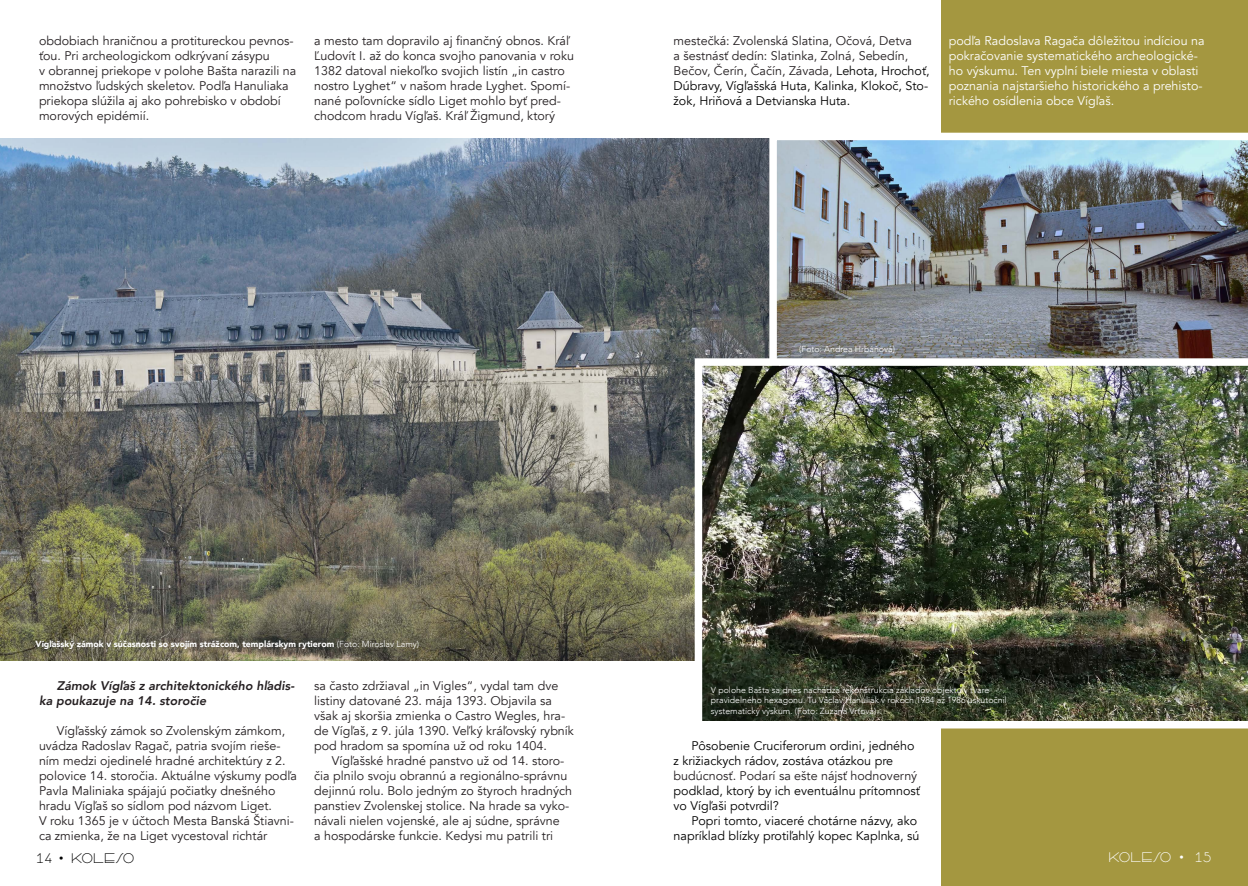
<style>
.page{position:relative;width:1248px;height:886px;background:#fff}
.page>*{position:absolute;margin:0;border:0;box-sizing:border-box;transform-origin:0 0}
.t1{font:300 15px "Arbotek";color:#000}
.t2{font:300 15px "Arbotek";color:#fff}
.t3{font:12.5px/15px "Avenir";color:#241f21}
.t4{font:12.5px/15px "Avenir";color:#000}
.t5{font:12.5px/15px "Avenir";color:#fff}
.t6{font:italic 800 12.5px/15px "Avenir";color:#241f21}
.t7{font:300 8.75px/10.5px "Avenir";color:#fff}
.t8{font:900 8.75px "Avenir";color:#fff}
.s1{color:#000}
.s2{font-weight:300}
</style>
<div class="page">
<img style="left:0;top:138px;width:769px;height:523px">
<div style="left:941px;top:0;width:306px;height:886px;background:#a49740"></div>
<img style="left:769px;top:133px;width:478px;height:225px">
<img style="left:694px;top:358px;width:553px;height:370px">
<p class="t3" style="left:39px;top:33px;width:259px">obdobiach hraničnou a protitureckou pevnos&shy;ťou. Pri archeologickom odkrývaní zásypu<br>v obrannej priekope v polohe Bašta narazili na množstvo ľudských skeletov. Podľa Hanuliaka priekopa slúžila aj ako pohrebisko v období morových epidémií.</p>
<p class="t3" style="left:314px;top:33px;width:261px">a mesto tam dopravilo aj finančný obnos. Kráľ Ľudovít I. až do konca svojho panovania v roku 1382 datoval niekoľko svojich listín „in castro nostro Lyghet“ v našom hrade Lyghet. Spomí&shy;nané poľovnícke sídlo Liget mohlo byť pred&shy;chodcom hradu Vígľaš. Kráľ Žigmund, ktorý</p>
<p class="t3" style="left:673px;top:33px;width:257px">mestečká: Zvolenská Slatina, Očová, Detva<br>a šestnásť dedín: Slatinka, Zolná, Sebedín, Bečov, Čerín, Čačín, Závada, <span class="s1">Lehota, Hrochoť, Dúbravy, Vígľašská Huta, Kalinka, Klokoč, Sto&shy;žok, Hriňová a Detvianska Huta.</span></p>
<p class="t5" style="left:948px;top:33px;width:257px">podľa Radoslava Ragača dôležitou indíciou na pokračovanie systematického archeologické&shy;ho výskumu. Ten vyplní biele miesta v oblasti poznania najstaršieho historického a prehisto&shy;rického osídlenia obce Vígľaš.</p>
<p class="t7" style="left:799px;top:344px;width:97px">(Foto: Andrea Hrbáňová)</p>
<p class="t8" style="left:35px;top:636px;width:385px">Vígľašský zámok v súčasnosti so svojím strážcom, templárskym rytierom <span class="s2">(Foto: Miroslav Lamy)</span></p>
<p class="t6" style="left:39px;top:678px;width:257px;text-indent:18px">Zámok Vígľaš z architektonického hľadis&shy;ka poukazuje na 14. storočie</p>
<p class="t3" style="left:39px;top:723px;width:259px;text-indent:18px">Vígľašský zámok so Zvolenským zámkom, uvádza Radoslav Ragač, patria svojím rieše&shy;ním medzi ojedinelé hradné architektúry z 2. polovice 14. storočia. Aktuálne výskumy podľa Pavla Maliniaka spájajú počiatky dnešného hradu Vígľaš so sídlom pod názvom Liget.<br>V roku 1365 je v účtoch Mesta Banská Štiavni&shy;ca zmienka, že na Liget vycestoval richtár</p>
<p class="t1" style="left:35px;top:849px;width:100px">14 • KOLESO</p>
<p class="t3" style="left:314px;top:678px;width:261px">sa často zdržiaval „in Vigles“, vydal tam dve listiny datované 23. mája 1393. Objavila sa však aj skoršia zmienka o Castro Wegles, hra&shy;de Vígľaš, z 9. júla 1390. Veľký kráľovský rybník pod hradom sa spomína už od roku 1404.</p>
<p class="t3" style="left:314px;top:753px;width:259px;text-indent:18px">Vígľašské hradné panstvo už od 14. storo&shy;čia plnilo svoju obrannú a regionálno-správnu dejinnú rolu. Bolo jedným zo štyroch hradných panstiev Zvolenskej stolice. Na hrade sa vyko&shy;návali nielen vojenské, ale aj súdne, správne<br>a hospodárske funkcie. Kedysi mu patrili tri</p>
<p class="t7" style="left:710px;top:684px;width:297px">V polohe Bašta sa dnes nachádza rekonštrukcia základov objektu v tvare pravidelného hexagonu. Tu Václav Hanuliak v rokoch 1984 až 1986 uskutočnil systematický výskum. (Foto: Zuzana Vrťová)</p>
<p class="t4" style="left:673px;top:738px;width:242px;text-indent:18px">Pôsobenie Cruciferorum ordini, jedného z križiackych rádov, zostáva otázkou pre</p>
<p class="t3" style="left:673px;top:768px;width:245px">budúcnosť. Podarí sa ešte nájsť hodnoverný</p>
<p class="t4" style="left:673px;top:783px;width:248px">podklad, ktorý by ich eventuálnu prítomnosť vo Vígľaši potvrdil?</p>
<p class="t4" style="left:673px;top:813px;width:247px;text-align:right">Popri tomto, viaceré chotárne názvy, ako napríklad blízky protiľahlý kopec Kaplnka, sú</p>
<p class="t2" style="left:1108px;top:849px;width:104px">KOLESO • 15</p>
</div>
